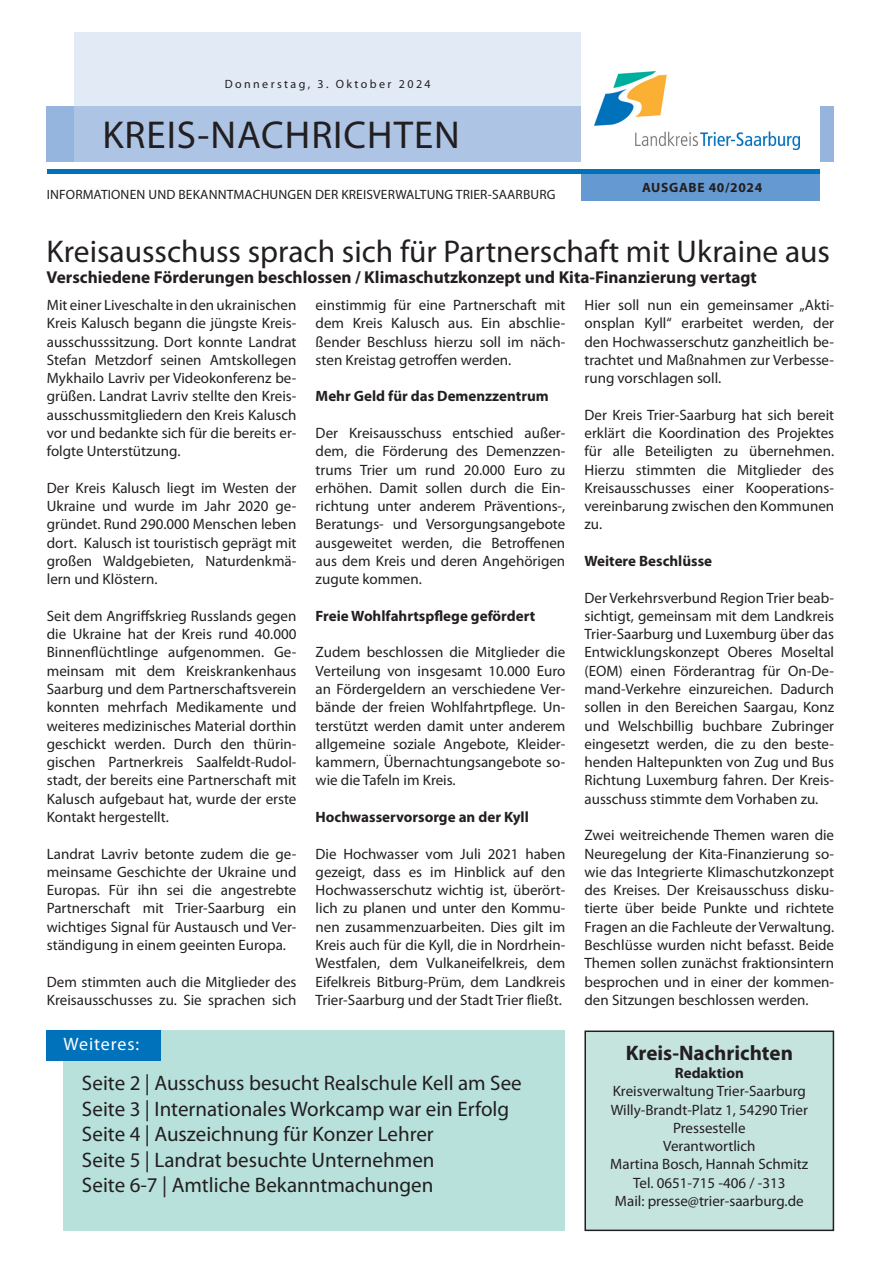
<style>
.page{position:relative;width:881px;height:1263px;background:#fff}
.page>*{position:absolute;margin:0;border:0;box-sizing:border-box;transform-origin:0 0}
.t1{font:39px "Myriad Pro";letter-spacing:.025em;color:#231f20}
.Headline{font:31.5px "Myriad Pro";color:#231f20}
.Inhaltsverzeichnis{font:21px "Myriad Pro";color:#231f20}
.Fließtext_Bold_zentr{font:700 21px "Myriad Pro";color:#231f20}
.t2{font:18px "Myriad Pro";letter-spacing:.05em;color:#fff}
.Subline{font:700 17.25px "Myriad Pro";color:#231f20}
.Fließtext{font:15px/18.3px "Myriad Pro";color:#231f20;text-align:justify}
.Fließtext_Bold_zentr-2{font:15px "Myriad Pro";color:#231f20}
.Fließtext-2{font:700 15px "Myriad Pro";color:#231f20}
.Fließtext_Bold_zentr-3{font:700 15px "Myriad Pro";color:#231f20}
.t3{font:13.5px "Myriad Pro";letter-spacing:.01em;color:#231f20}
.t4{font:700 13.5px "Myriad Pro";letter-spacing:.05em;color:#231f20}
.t5{font:12px "Myriad Pro";letter-spacing:.2em;color:#231f20}
</style>
<div class="page">
<div style="left:47px;top:106px;width:786px;height:56px;background:#95b5de"></div>
<svg style="left:74px;top:32px;width:506px;height:130px;background:#cbd9ee"></svg>
<div style="left:580px;top:0;width:239px;height:193px;background:#fff"></div>
<div style="left:580px;top:172px;width:239px;height:28px;background:#6599d1"></div>
<hr style="left:47px;top:169px;width:772px;height:4px;background:#0072bc">
<img style="left:594px;top:71px;width:205px;height:79px">
<div style="left:63px;top:1030px;width:502px;height:201px;background:#b8e1dc"></div>
<div style="left:46px;top:1030px;width:115px;height:30px;background:#0072bc"></div>
<div style="left:585px;top:1031px;width:248px;height:199px;background:#c6e4de"></div>
<div style="left:584px;top:1030px;width:249px;height:201px;border:2px solid #231f20"></div>
<p class="t5" style="left:224px;top:77px;width:207px">Donnerstag, 3. Oktober 2024</p>
<h1 class="t1" style="left:102px;top:111px;width:359px">KREIS-NACHRICHTEN</h1>
<p class="t3" style="left:47px;top:186px;width:510px">INFORMATIONEN UND BEKANNTMACHUNGEN DER KREISVERWALTUNG TRIER-SAARBURG</p>
<p class="t4" style="left:642px;top:179px;width:121px">AUSGABE 40/2024</p>
<p class="Headline" style="left:46px;top:232px;width:784px">Kreisausschuss sprach sich für Partnerschaft mit Ukraine aus</p>
<p class="Subline" style="left:46px;top:266px;width:711px">Verschiedene Förderungen beschlossen / Klimaschutzkonzept und Kita-Finanzierung vertagt</p>
<p class="Fließtext" style="left:47px;top:296px;width:251px">Mit einer Liveschalte in den ukrainischen Kreis Kalusch begann die jüngste Kreis&shy;ausschusssitzung. Dort konnte Landrat Stefan Metzdorf seinen Amtskollegen Mykhailo Lavriv per Videokonferenz be&shy;grüßen. Landrat Lavriv stellte den Kreis&shy;ausschussmitgliedern den Kreis Kalusch vor und bedankte sich für die bereits er&shy;folgte Unterstützung.</p>
<p class="Fließtext" style="left:47px;top:478px;width:251px">Der Kreis Kalusch liegt im Westen der Ukraine und wurde im Jahr 2020 ge&shy;gründet. Rund 290.000 Menschen leben dort. Kalusch ist touristisch geprägt mit großen Waldgebieten, Naturdenkmä&shy;lern und Klöstern.</p>
<p class="Fließtext" style="left:47px;top:606px;width:251px">Seit dem Angriffskrieg Russlands gegen die Ukraine hat der Kreis rund 40.000<br>Binnenflüchtlinge aufgenommen. Ge&shy;meinsam mit dem Kreiskrankenhaus Saarburg und dem Partnerschaftsverein konnten mehrfach Medikamente und weiteres medizinisches Material dorthin geschickt werden. Durch den thürin&shy;gischen Partnerkreis Saalfeldt-Rudol&shy;stadt, der bereits eine Partnerschaft mit Kalusch aufgebaut hat, wurde der erste Kontakt hergestellt.</p>
<p class="Fließtext" style="left:47px;top:844px;width:251px">Landrat Lavriv betonte zudem die ge&shy;meinsame Geschichte der Ukraine und Europas. Für ihn sei die angestrebte Partnerschaft mit Trier-Saarburg ein wichtiges Signal für Austausch und Ver&shy;ständigung in einem geeinten Europa.</p>
<p class="Fließtext" style="left:47px;top:972px;width:251px">Dem stimmten auch die Mitglieder des<br>Kreisausschusses zu. Sie sprachen sich</p>
<p class="Fließtext" style="left:315px;top:296px;width:251px">einstimmig für eine Partnerschaft mit dem Kreis Kalusch aus. Ein abschlie&shy;ßender Beschluss hierzu soll im näch&shy;sten Kreistag getroffen werden.</p>
<p class="Fließtext-2" style="left:315px;top:387px;width:234px">Mehr Geld für das Demenzzentrum</p>
<p class="Fließtext" style="left:315px;top:424px;width:251px">Der Kreisausschuss entschied außer&shy;dem, die Förderung des Demenzzen&shy;trums Trier um rund 20.000 Euro zu erhöhen. Damit sollen durch die Ein&shy;richtung unter anderem Präventions-, Beratungs- und Versorgungsangebote ausgeweitet werden, die Betroffenen aus dem Kreis und deren Angehörigen zugute kommen.</p>
<p class="Fließtext-2" style="left:315px;top:606px;width:221px">Freie Wohlfahrtspflege gefördert</p>
<p class="Fließtext" style="left:315px;top:643px;width:251px">Zudem beschlossen die Mitglieder die Verteilung von insgesamt 10.000 Euro an Fördergeldern an verschiedene Ver&shy;bände der freien Wohlfahrtpflege. Un&shy;terstützt werden damit unter anderem allgemeine soziale Angebote, Kleider&shy;kammern, Übernachtungsangebote so&shy;wie die Tafeln im Kreis.</p>
<p class="Fließtext-2" style="left:315px;top:807px;width:214px">Hochwasservorsorge an der Kyll</p>
<p class="Fließtext" style="left:315px;top:844px;width:251px">Die Hochwasser vom Juli 2021 haben gezeigt, dass es im Hinblick auf den Hochwasserschutz wichtig ist, überört&shy;lich zu planen und unter den Kommu&shy;nen zusammenzuarbeiten. Dies gilt im Kreis auch für die Kyll, die in Nordrhein-Westfalen, dem Vulkaneifelkreis, dem Eifelkreis Bitburg-Prüm, dem Landkreis Trier-Saarburg und der Stadt Trier fließt.</p>
<p class="Fließtext" style="left:584px;top:296px;width:251px">Hier soll nun ein gemeinsamer „Akti&shy;onsplan Kyll“ erarbeitet werden, der den Hochwasserschutz ganzheitlich be&shy;trachtet und Maßnahmen zur Verbesse&shy;rung vorschlagen soll.</p>
<p class="Fließtext" style="left:584px;top:405px;width:251px">Der Kreis Trier-Saarburg hat sich bereit erklärt die Koordination des Projektes für alle Beteiligten zu übernehmen.<br>Hierzu stimmten die Mitglieder des Kreisausschusses einer Kooperations&shy;vereinbarung zwischen den Kommunen zu.</p>
<p class="Fließtext-2" style="left:584px;top:551px;width:129px">Weitere Beschlüsse</p>
<p class="Fließtext" style="left:584px;top:588px;width:251px">Der Verkehrsverbund Region Trier beab&shy;sichtigt, gemeinsam mit dem Landkreis Trier-Saarburg und Luxemburg über das Entwicklungskonzept Oberes Moseltal (EOM) einen Förderantrag für On-De&shy;mand-Verkehre einzureichen. Dadurch sollen in den Bereichen Saargau, Konz und Welschbillig buchbare Zubringer eingesetzt werden, die zu den beste&shy;henden Haltepunkten von Zug und Bus Richtung Luxemburg fahren. Der Kreis&shy;ausschuss stimmte dem Vorhaben zu.</p>
<p class="Fließtext" style="left:584px;top:826px;width:251px">Zwei weitreichende Themen waren die Neuregelung der Kita-Finanzierung so&shy;wie das Integrierte Klimaschutzkonzept des Kreises. Der Kreisausschuss disku&shy;tierte über beide Punkte und richtete Fragen an die Fachleute der Verwaltung.<br>Beschlüsse wurden nicht befasst. Beide Themen sollen zunächst fraktionsintern besprochen und in einer der kommen&shy;den Sitzungen beschlossen werden.</p>
<p class="t2" style="left:63px;top:1033px;width:77px">Weiteres:</p>
<p class="Inhaltsverzeichnis" style="left:82px;top:1070px;width:441px">Seite 2 | Ausschuss besucht Realschule Kell am See</p>
<p class="Inhaltsverzeichnis" style="left:82px;top:1096px;width:428px">Seite 3 | Internationales Workcamp war ein Erfolg</p>
<p class="Inhaltsverzeichnis" style="left:82px;top:1121px;width:353px">Seite 4 | Auszeichnung für Konzer Lehrer</p>
<p class="Inhaltsverzeichnis" style="left:82px;top:1147px;width:354px">Seite 5 | Landrat besuchte Unternehmen</p>
<p class="Inhaltsverzeichnis" style="left:82px;top:1172px;width:353px">Seite 6-7 | Amtliche Bekanntmachungen</p>
<p class="Fließtext_Bold_zentr" style="left:625px;top:1039px;width:169px">Kreis-Nachrichten</p>
<p class="Fließtext_Bold_zentr-3" style="left:674px;top:1063px;width:70px">Redaktion</p>
<p class="Fließtext_Bold_zentr-2" style="left:612px;top:1082px;width:195px">Kreisverwaltung Trier-Saarburg</p>
<p class="Fließtext_Bold_zentr-2" style="left:610px;top:1100px;width:198px">Willy-Brandt-Platz 1, 54290 Trier</p>
<p class="Fließtext_Bold_zentr-2" style="left:672px;top:1118px;width:74px">Pressestelle</p>
<p class="Fließtext_Bold_zentr-2" style="left:663px;top:1137px;width:94px">Verantwortlich</p>
<p class="Fließtext_Bold_zentr-2" style="left:610px;top:1155px;width:199px">Martina Bosch, Hannah Schmitz</p>
<p class="Fließtext_Bold_zentr-2" style="left:633px;top:1173px;width:154px">Tel. 0651-715 -406 / -313</p>
<p class="Fließtext_Bold_zentr-2" style="left:614px;top:1192px;width:190px">Mail: presse@trier-saarburg.de</p>
</div>
